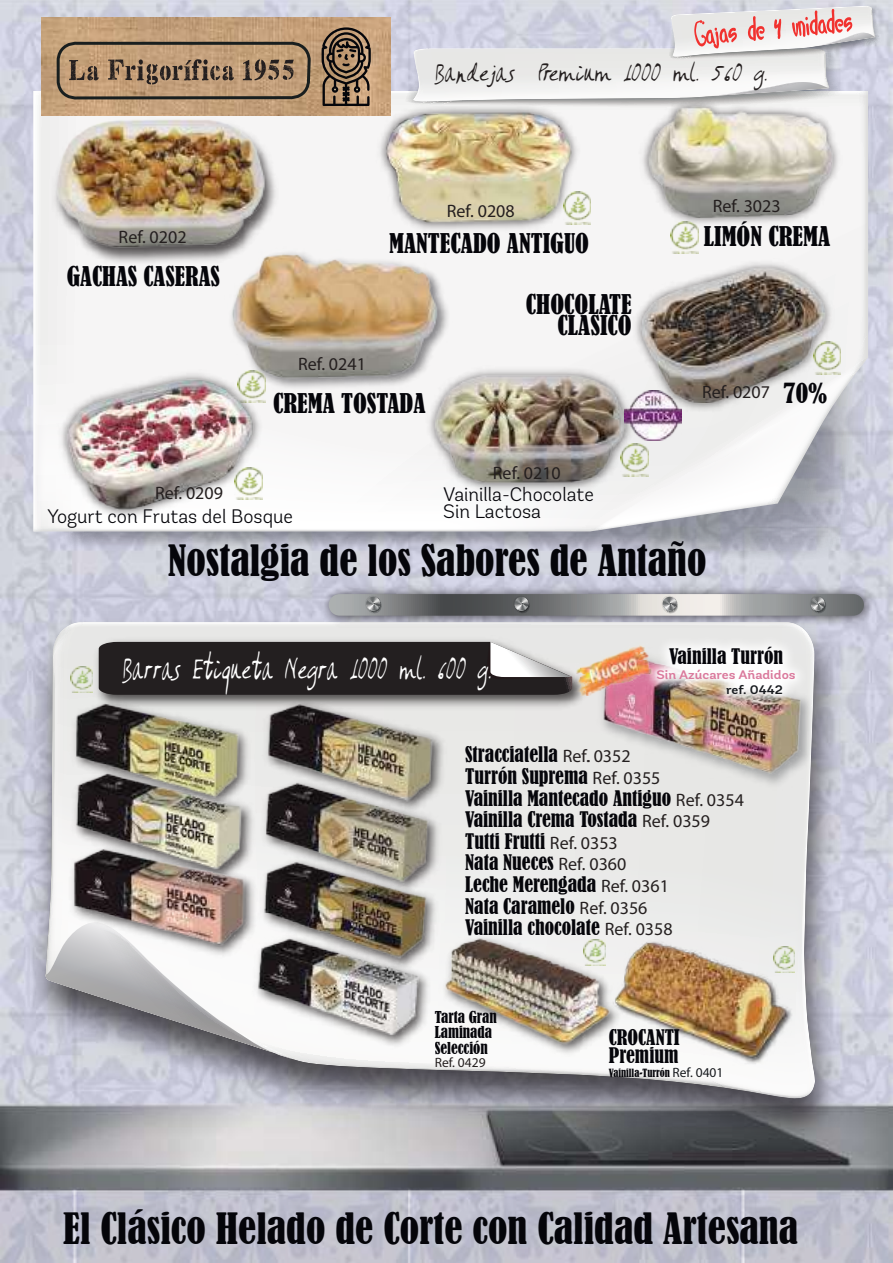
<style>
.page{position:relative;width:893px;height:1263px;background:#fff}
.page>*{position:absolute;margin:0;border:0;box-sizing:border-box;transform-origin:0 0}
.t1{font:condensed 40.5px "Bernard";color:#05050a}
.t2{font:34.5px "Amano";color:#fff;scale:.68 1}
.t3{font:28.2px "Amano";color:#241f1f;scale:.83 1}
.t4{font:condensed 25.5px/21px "Bernard";color:#05050a;text-align:right}
.t5{font:condensed 20.1px/21.6px "Bernard";color:#05050a}
.t6{font:300 19.5px/16.5px "Andes Rounded W01";color:#05050a}
.t7{font:18px "Myriad Pro";color:#241f1f}
.t8{font:condensed 15.45px/15.5px "Bernard";color:#05050a}
.t9{font:13.5px "Myriad Pro";color:#241f1f}
.t10{font:600 12.45px "Andes Rounded W03";color:#da799c;scale:1.11 1}
.t11{font:600 12.45px "Andes Rounded W03";color:#181b1f;scale:1.11 1}
.t12{font:condensed 10.65px "Bernard";color:#05050a}
.s1{font-family:"Bernard";font-stretch:condensed;font-size:25.5px;color:#05050a}
.s2{font-family:"Myriad Pro";font-stretch:normal;font-size:18px;color:#241f1f}
.s3{font-family:"Myriad Pro";font-stretch:normal;font-size:13.5px;color:#181b1f}
</style>
<div class="page">
<img style="left:0;top:0;width:893px;height:1263px">
<img style="left:11px;top:605px;width:847px;height:553px">
<svg style="left:45px;top:622px;width:770px;height:477px;background:#b8b8ba"></svg>
<img style="left:316px;top:582px;width:561px;height:47px">
<svg style="left:329px;top:594px;width:535px;height:22px;background:#8f9191"></svg>
<svg style="left:661px;top:595px;width:17px;height:19px"></svg>
<svg style="left:365px;top:595px;width:17px;height:19px"></svg>
<svg style="left:809px;top:595px;width:17px;height:19px"></svg>
<svg style="left:513px;top:595px;width:17px;height:19px"></svg>
<img style="left:71px;top:666px;width:21px;height:26px">
<img style="left:611px;top:934px;width:182px;height:131px">
<img style="left:773px;top:947px;width:22px;height:26px">
<img style="left:436px;top:930px;width:189px;height:128px">
<img style="left:441px;top:934px;width:169px;height:111px">
<img style="left:584px;top:939px;width:22px;height:26px">
<img style="left:67px;top:695px;width:187px;height:70px">
<img style="left:71px;top:701px;width:171px;height:64px">
<img style="left:67px;top:765px;width:191px;height:75px">
<img style="left:71px;top:771px;width:176px;height:69px">
<img style="left:260px;top:695px;width:189px;height:122px">
<img style="left:263px;top:701px;width:175px;height:73px">
<img style="left:258px;top:774px;width:186px;height:122px">
<img style="left:261px;top:781px;width:172px;height:72px">
<img style="left:260px;top:853px;width:182px;height:121px">
<img style="left:260px;top:859px;width:170px;height:72px">
<img style="left:66px;top:840px;width:194px;height:120px">
<img style="left:69px;top:846px;width:179px;height:106px">
<img style="left:250px;top:931px;width:184px;height:121px">
<img style="left:253px;top:937px;width:170px;height:107px">
<img style="left:588px;top:647px;width:236px;height:155px">
<img style="left:597px;top:696px;width:210px;height:89px">
<img style="left:571px;top:643px;width:70px;height:53px">
<img style="left:641px;top:630px;width:170px;height:80px">
<img style="left:652px;top:641px;width:148px;height:61px">
<svg style="left:62px;top:531px;width:822px;height:47px;background:#c1c3cf"></svg>
<img style="left:33px;top:6px;width:853px;height:525px">
<h3 class="t3" style="left:433px;top:55px;width:403px">Bandejas Premium 1000 ml. 560 g.</h3>
<p class="t7" style="left:119px;top:226px;width:69px">Ref. 0202</p>
<p class="t4" style="left:67px;top:266px;width:155px">GACHAS CASERAS</p>
<p class="t7" style="left:447px;top:200px;width:69px">Ref. 0208</p>
<p class="t4" style="left:389px;top:233px;width:201px">MANTECADO ANTIGUO</p>
<p class="t7" style="left:298px;top:353px;width:69px">Ref. 0241</p>
<p class="t4" style="left:273px;top:393px;width:154px">CREMA TOSTADA</p>
<p class="t4" style="left:526px;top:294px;width:107px">CHOCOLATE<br>CLÁSICO</p>
<p class="t7" style="left:493px;top:462px;width:69px">Ref. 0210</p>
<p class="t7" style="left:713px;top:195px;width:69px">Ref. 3023</p>
<p class="t4" style="left:704px;top:226px;width:128px">LIMÓN CREMA</p>
<p class="t7" style="left:702px;top:381px;width:127px">Ref. 0207 <span class="s1">70%</span></p>
<p class="t7" style="left:155px;top:481px;width:69px">Ref. 0209</p>
<p class="t6" style="left:47px;top:508px;width:247px">Yogurt con Frutas del Bosque</p>
<h1 class="t1" style="left:168px;top:537px;width:540px">Nostalgia de los Sabores de Antaño</h1>
<p class="t6" style="left:443px;top:486px;width:152px">Vainilla-Chocolate<br>Sin Lactosa</p>
<h2 class="t2" style="left:121px;top:647px;width:545px">Barras Etiqueta Negra 1000 ml. 600 g.</h2>
<p class="t5" style="left:669px;top:645px;width:116px">Vainilla Turrón</p>
<p class="t10" style="left:657px;top:667px;width:127px">Sin Azúcares Añadidos</p>
<p class="t11" style="left:726px;top:682px;width:53px">ref. 0442</p>
<p class="t5" style="left:465px;top:744px;width:280px">Stracciatella <span class="s2">Ref. 0352<br></span>Turrón Suprema <span class="s2">Ref. 0355<br></span>Vainilla Mantecado Antiguo <span class="s2">Ref. 0354<br></span>Vainilla Crema Tostada <span class="s2">Ref. 0359<br></span>Tutti Frutti <span class="s2">Ref. 0353<br></span>Nata Nueces <span class="s2">Ref. 0360<br></span>Leche Merengada <span class="s2">Ref. 0361<br></span>Nata Caramelo <span class="s2">Ref. 0356<br></span>Vainilla chocolate <span class="s2">Ref. 0358</span></p>
<p class="t8" style="left:435px;top:1009px;width:64px">Tarta Gran<br>Laminada<br>Selección</p>
<p class="t9" style="left:435px;top:1054px;width:52px">Ref. 0429</p>
<p class="t5" style="left:609px;top:1029px;width:72px;line-height:18px">CROCANTI<br>Premium</p>
<p class="t12" style="left:609px;top:1066px;width:116px">Vainilla-Turrón <span class="s3">Ref. 0401</span></p>
<h1 class="t1" style="left:63px;top:1205px;width:736px">El Clásico Helado de Corte con Calidad Artesana</h1>
</div>
